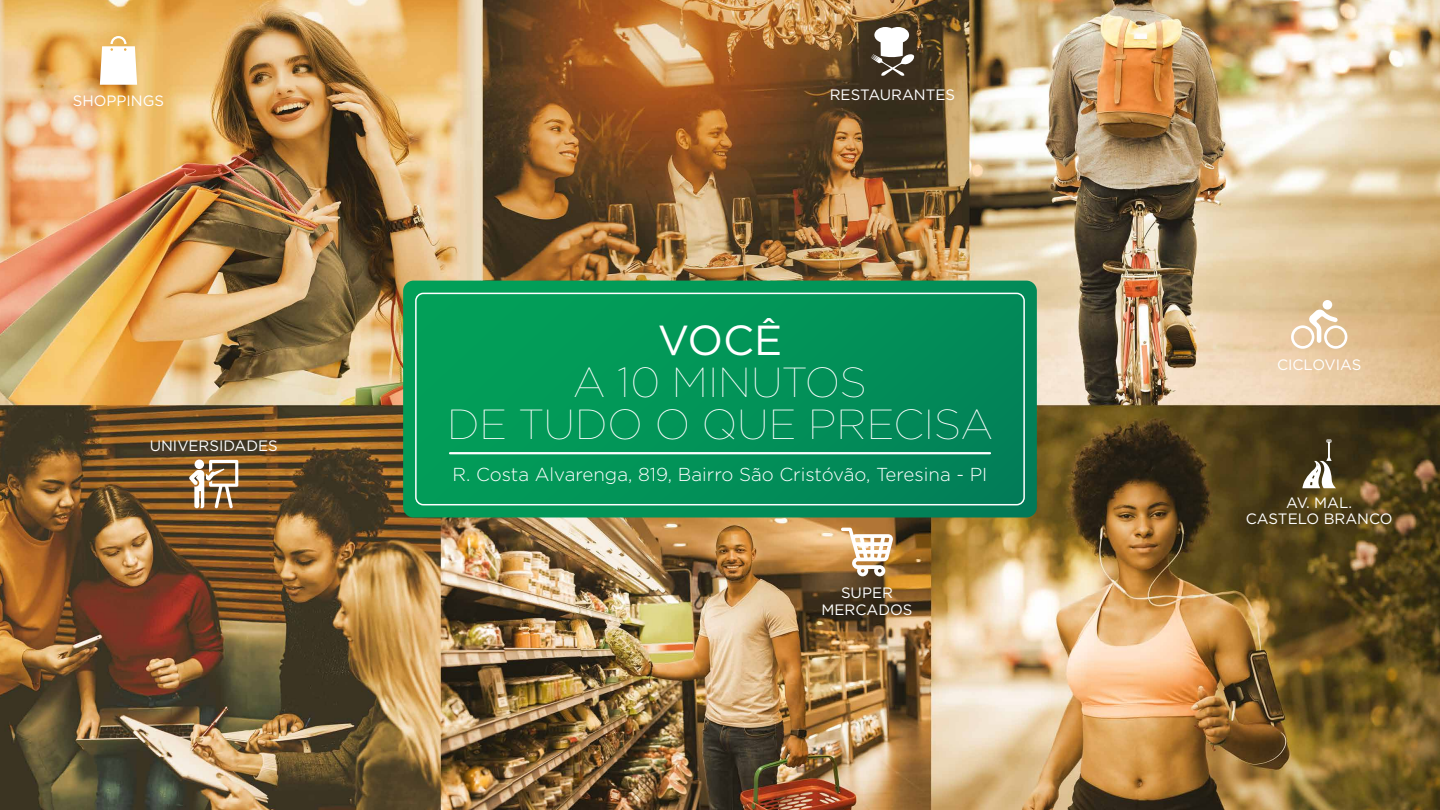
<style>
.page{position:relative;width:1440px;height:810px;background:#fff}
.page>*{position:absolute;margin:0;border:0;box-sizing:border-box;transform-origin:0 0}
.t1{font:100 42px/42px "Gotham";color:#fff;text-align:center}
.t2{font:42px "Gotham";color:#fff}
.t3{font:300 18.75px "Gotham";color:#fff}
.t4{font:15px/16.5px "Gotham";color:#fff;text-align:center}
</style>
<div class="page">
<img style="left:0;top:0;width:1440px;height:810px">
<svg style="left:403px;top:281px;width:634px;height:237px;background:#039258"></svg>
<div style="left:415px;top:293px;width:610px;height:212px;border:2px solid #fff;border-radius:8px"></div>
<svg style="left:189px;top:460px;width:49px;height:48px"></svg>
<div style="left:1323px;top:300px;width:9px;height:10px;background:#fff;border-radius:50%"></div>
<svg style="left:1291px;top:309px;width:56px;height:40px"></svg>
<svg style="left:1302px;top:440px;width:34px;height:48px"></svg>
<svg style="left:841px;top:528px;width:52px;height:49px"></svg>
<hr style="left:450px;top:452px;width:540px;height:2px;background:#fff">
<svg style="left:871px;top:27px;width:44px;height:49px"></svg>
<svg style="left:100px;top:36px;width:37px;height:49px"></svg>
<p class="t4" style="left:73px;top:93px;width:93px">SHOPPINGS</p>
<p class="t4" style="left:150px;top:438px;width:129px">UNIVERSIDADES</p>
<p class="t4" style="left:830px;top:86px;width:127px">RESTAURANTES</p>
<h1 class="t2" style="left:658px;top:313px;width:126px">VOCÊ</h1>
<h1 class="t1" style="left:447px;top:360px;width:547px">A 10 MINUTOS<br>DE TUDO O QUE PRECISA</h1>
<p class="t3" style="left:453px;top:463px;width:536px">R. Costa Alvarenga, 819, Bairro São Cristóvão, Teresina - PI</p>
<p class="t4" style="left:822px;top:585px;width:92px">SUPER<br>MERCADOS</p>
<p class="t4" style="left:1277px;top:357px;width:86px">CICLOVIAS</p>
<p class="t4" style="left:1246px;top:494px;width:148px">AV. MAL.<br>CASTELO BRANCO</p>
</div>
